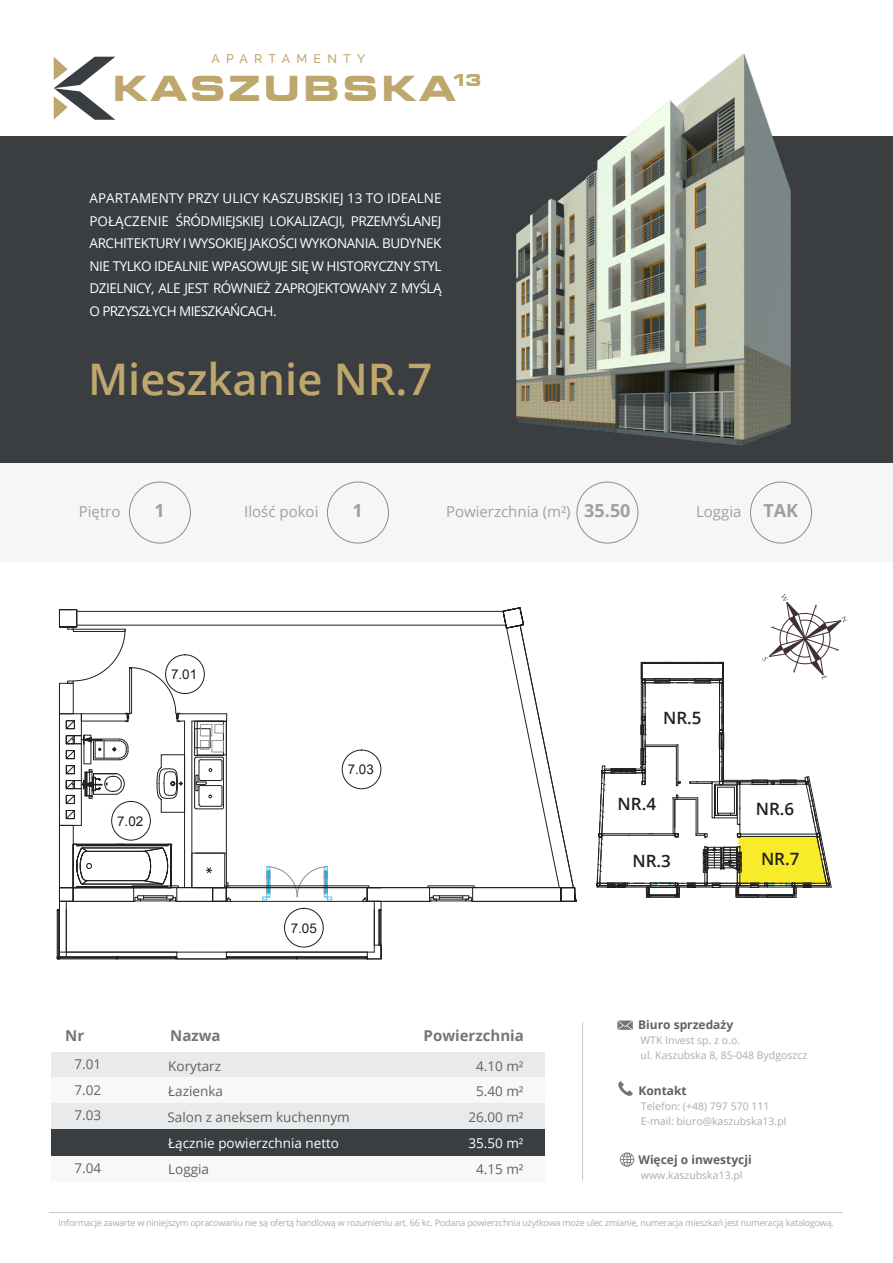
<style>
.page{position:relative;width:893px;height:1263px;background:#fff}
.page>*{position:absolute;margin:0;border:0;box-sizing:border-box;transform-origin:0 0}
.t1{font:600 43.5px "Open Sans";color:#bea76c}
.t2{font:700 expanded 34.35px "Square 721 BT";letter-spacing:.1em;color:#bea76c}
.t3{font:700 18px "Open Sans";color:#a09f9f}
.t4{font:600 16.95px "Open Sans";color:#231f20}
.t5{font:700 expanded 16.35px "Square 721 BT";color:#bea76c}
.t6{font:15px "Open Sans";color:#a09f9f}
.t7{font:700 15px "Open Sans";color:#767575}
.t8{font:13.5px/22.5px "Open Sans";letter-spacing:-.045em;color:#fff;text-align:justify}
.t9{font:13.5px "Open Sans";color:#616161}
.t10{font:13.5px "Open Sans";color:#fff}
.t11{font:13.5px "Arial";color:#231f20}
.t12{font:500 12.45px "Raleway";letter-spacing:.5em;color:#bea76c}
.t13{font:700 12px "Open Sans";color:#616161}
.t14{font:10.5px/15px "Open Sans";color:#aaabab}
.t15{font:9px "Open Sans";letter-spacing:-.025em;color:#aaabab}
.s1{font-weight:700;font-size:18px}
</style>
<div class="page">
<div style="left:0;top:462px;width:893px;height:100px;background:#f5f7f7"></div>
<div style="left:0;top:136px;width:893px;height:326px;background:#3a3e40"></div>
<div style="left:577px;top:482px;width:61px;height:61px;border:1px solid #8d8d8d;border-radius:50%"></div>
<div style="left:129px;top:482px;width:62px;height:61px;border:1px solid #8d8d8d;border-radius:50%"></div>
<div style="left:327px;top:482px;width:62px;height:61px;border:1px solid #8d8d8d;border-radius:50%"></div>
<svg style="left:54px;top:57px;width:61px;height:63px"></svg>
<div style="left:750px;top:482px;width:62px;height:61px;border:1px solid #8d8d8d;border-radius:50%"></div>
<img style="left:516px;top:53px;width:275px;height:393px">
<hr style="left:49px;top:1212px;width:793px;height:1px;background:#c9c8c8">
<div style="left:51px;top:1052px;width:493px;height:26px;background:#e9eaeb"></div>
<svg style="left:617px;top:1020px;width:16px;height:10px"></svg>
<svg style="left:620px;top:1152px;width:14px;height:15px"></svg>
<svg style="left:618px;top:1081px;width:15px;height:15px"></svg>
<hr style="left:582px;top:1022px;width:1px;height:158px;background:#c9c8c8">
<div style="left:51px;top:1078px;width:493px;height:26px;background:#f8f8f8"></div>
<div style="left:51px;top:1103px;width:493px;height:26px;background:#e9eaeb"></div>
<div style="left:51px;top:1156px;width:493px;height:26px;background:#f8f8f8"></div>
<hr style="left:180px;top:713px;width:47px;height:1px;background:#231f20">
<hr style="left:192px;top:721px;width:1px;height:167px;background:#231f20">
<hr style="left:184px;top:721px;width:1px;height:167px;background:#231f20">
<div style="left:111px;top:801px;width:40px;height:40px;border:1px solid #231f20;border-radius:50%"></div>
<div style="left:342px;top:749px;width:39px;height:40px;border:1px solid #231f20;border-radius:50%"></div>
<div style="left:165px;top:654px;width:40px;height:40px;border:1px solid #231f20;border-radius:50%"></div>
<hr style="left:59px;top:901px;width:76px;height:1px;background:#231f20">
<hr style="left:175px;top:901px;width:53px;height:1px;background:#231f20">
<hr style="left:366px;top:901px;width:65px;height:1px;background:#231f20">
<hr style="left:471px;top:901px;width:105px;height:1px;background:#231f20">
<div style="left:381px;top:887px;width:49px;height:14px;border:1px solid #231f20"></div>
<div style="left:59px;top:825px;width:14px;height:63px;border:1px solid #231f20"></div>
<hr style="left:177px;top:959px;width:49px;height:1px;background:#231f20">
<div style="left:177px;top:952px;width:49px;height:7px;border:1px solid #231f20"></div>
<hr style="left:226px;top:952px;width:141px;height:1px;background:#231f20">
<hr style="left:66px;top:901px;width:1px;height:56px;background:#231f20">
<hr style="left:374px;top:901px;width:1px;height:44px;background:#231f20">
<div style="left:132px;top:886px;width:46px;height:2px;border:1px solid #231f20"></div>
<hr style="left:59px;top:952px;width:118px;height:1px;background:#231f20">
<div style="left:284px;top:908px;width:40px;height:39px;border:1px solid #231f20;border-radius:50%"></div>
<div style="left:226px;top:956px;width:141px;height:3px;border:1px solid #231f20"></div>
<hr style="left:226px;top:957px;width:141px;height:1px;background:#231f20">
<hr style="left:226px;top:958px;width:141px;height:1px;background:#231f20">
<hr style="left:381px;top:901px;width:1px;height:44px;background:#231f20">
<hr style="left:380px;top:909px;width:1px;height:36px;background:#231f20">
<hr style="left:379px;top:909px;width:1px;height:36px;background:#231f20">
<svg style="left:366px;top:944px;width:15px;height:16px"></svg>
<hr style="left:59px;top:901px;width:1px;height:58px;background:#231f20">
<div style="left:57px;top:909px;width:3px;height:50px;border:1px solid #231f20"></div>
<hr style="left:58px;top:909px;width:1px;height:50px;background:#231f20">
<div style="left:57px;top:956px;width:120px;height:3px;border:1px solid #231f20"></div>
<hr style="left:57px;top:957px;width:120px;height:1px;background:#231f20">
<hr style="left:57px;top:958px;width:120px;height:1px;background:#231f20">
<div style="left:428px;top:886px;width:46px;height:2px;border:1px solid #231f20"></div>
<svg style="left:431px;top:608px;width:145px;height:293px"></svg>
<div style="left:561px;top:887px;width:14px;height:14px;border:1px solid #231f20"></div>
<hr style="left:77px;top:611px;width:426px;height:1px;background:#231f20">
<hr style="left:77px;top:625px;width:429px;height:1px;background:#231f20">
<hr style="left:226px;top:721px;width:1px;height:132px;background:#231f20">
<hr style="left:194px;top:759px;width:1px;height:48px;background:#231f20">
<div style="left:194px;top:720px;width:30px;height:36px;border:1px solid #231f20"></div>
<div style="left:194px;top:728px;width:17px;height:20px;border:1px solid #231f20"></div>
<svg style="left:195px;top:714px;width:32px;height:96px"></svg>
<hr style="left:224px;top:853px;width:1px;height:35px;background:#231f20">
<div style="left:191px;top:853px;width:36px;height:35px;border:1px solid #231f20"></div>
<svg style="left:195px;top:866px;width:186px;height:35px"></svg>
<hr style="left:192px;top:721px;width:35px;height:1px;background:#231f20">
<svg style="left:59px;top:609px;width:127px;height:216px"></svg>
<svg style="left:59px;top:843px;width:117px;height:58px"></svg>
<div style="left:51px;top:1129px;width:493px;height:26px;background:#3a3e40"></div>
<svg style="left:597px;top:594px;width:251px;height:304px"></svg>
<p class="t12" style="left:211px;top:52px;width:155px">APARTAMENTY</p>
<p class="t5" style="left:451px;top:70px;width:32px">13</p>
<h2 class="t2" style="left:113px;top:68px;width:344px">KASZUBSKA</h2>
<p class="t8" style="left:90px;top:187px;width:354px">APARTAMENTY PRZY ULICY KASZUBSKIEJ 13 TO IDEALNE POŁĄCZENIE ŚRÓDMIEJSKIEJ LOKALIZACJI, PRZEMYŚLANEJ ARCHITEKTURY I WYSOKIEJ JAKOŚCI WYKONANIA. BUDYNEK NIE TYLKO IDEALNIE WPASOWUJE SIĘ W HISTORYCZNY STYL DZIELNICY, ALE JEST RÓWNIEŻ ZAPROJEKTOWANY Z MYŚLĄ O PRZYSZŁYCH MIESZKAŃCACH.</p>
<h1 class="t1" style="left:88px;top:349px;width:346px">Mieszkanie NR.7</h1>
<p class="t6" style="left:79px;top:501px;width:43px">Piętro</p>
<h3 class="t3" style="left:154px;top:498px;width:12px">1</h3>
<p class="t6" style="left:244px;top:501px;width:76px">Ilość pokoi</p>
<h3 class="t3" style="left:352px;top:498px;width:12px">1</h3>
<p class="t6" style="left:446px;top:501px;width:186px">Powierzchnia (m²) <span class="s1">35.50</span></p>
<p class="t6" style="left:696px;top:501px;width:104px">Loggia <span class="s1">TAK</span></p>
<p class="t11" style="left:171px;top:665px;width:28px">7.01</p>
<p class="t11" style="left:117px;top:811px;width:28px">7.02</p>
<p class="t11" style="left:348px;top:760px;width:28px">7.03</p>
<p class="t4" style="left:663px;top:706px;width:40px">NR.5</p>
<p class="t4" style="left:617px;top:793px;width:40px">NR.4</p>
<p class="t4" style="left:756px;top:798px;width:40px">NR.6</p>
<p class="t11" style="left:291px;top:919px;width:28px">7.05</p>
<p class="t7" style="left:65px;top:1025px;width:21px">Nr</p>
<p class="t7" style="left:170px;top:1025px;width:52px">Nazwa</p>
<p class="t7" style="left:424px;top:1025px;width:102px">Powierzchnia</p>
<p class="t9" style="left:74px;top:1055px;width:28px">7.01</p>
<p class="t9" style="left:168px;top:1057px;width:54px">Korytarz</p>
<p class="t9" style="left:476px;top:1057px;width:49px">4.10 m²</p>
<p class="t9" style="left:74px;top:1080px;width:28px">7.02</p>
<p class="t9" style="left:168px;top:1082px;width:56px">Łazienka</p>
<p class="t9" style="left:476px;top:1082px;width:49px">5.40 m²</p>
<p class="t9" style="left:74px;top:1106px;width:28px">7.03</p>
<p class="t9" style="left:168px;top:1108px;width:184px">Salon z aneksem kuchennym</p>
<p class="t9" style="left:468px;top:1108px;width:57px">26.00 m²</p>
<p class="t9" style="left:74px;top:1158px;width:28px">7.04</p>
<p class="t9" style="left:168px;top:1160px;width:42px">Loggia</p>
<p class="t9" style="left:476px;top:1160px;width:49px">4.15 m²</p>
<p class="t10" style="left:168px;top:1133px;width:172px">Łącznie powierzchnia netto</p>
<p class="t8" style="left:468px;top:1131px;width:57px">35.50 m²</p>
<p class="t4" style="left:632px;top:849px;width:40px">NR.3</p>
<p class="t4" style="left:761px;top:847px;width:40px">NR.7</p>
<p class="t13" style="left:638px;top:1016px;width:97px">Biuro sprzedaży</p>
<p class="t14" style="left:641px;top:1032px;width:168px">WTK Invest sp. z o.o.<br>ul. Kaszubska 8, 85-048 Bydgoszcz</p>
<p class="t13" style="left:638px;top:1082px;width:50px">Kontakt</p>
<p class="t14" style="left:641px;top:1098px;width:147px">Telefon: (+48) 797 570 111<br>E-mail: biuro@kaszubska13.pl</p>
<p class="t13" style="left:638px;top:1151px;width:115px">Więcej o inwestycji</p>
<p class="t14" style="left:641px;top:1167px;width:103px">www.kaszubska13.pl</p>
<p class="t15" style="left:59px;top:1217px;width:777px">Informacje zawarte w niniejszym opracowaniu nie są ofertą handlową w rozumieniu art. 66 kc. Podana powierzchnia użytkowa może ulec zmianie, numeracja mieszkań jest numeracją katalogową.</p>
</div>
